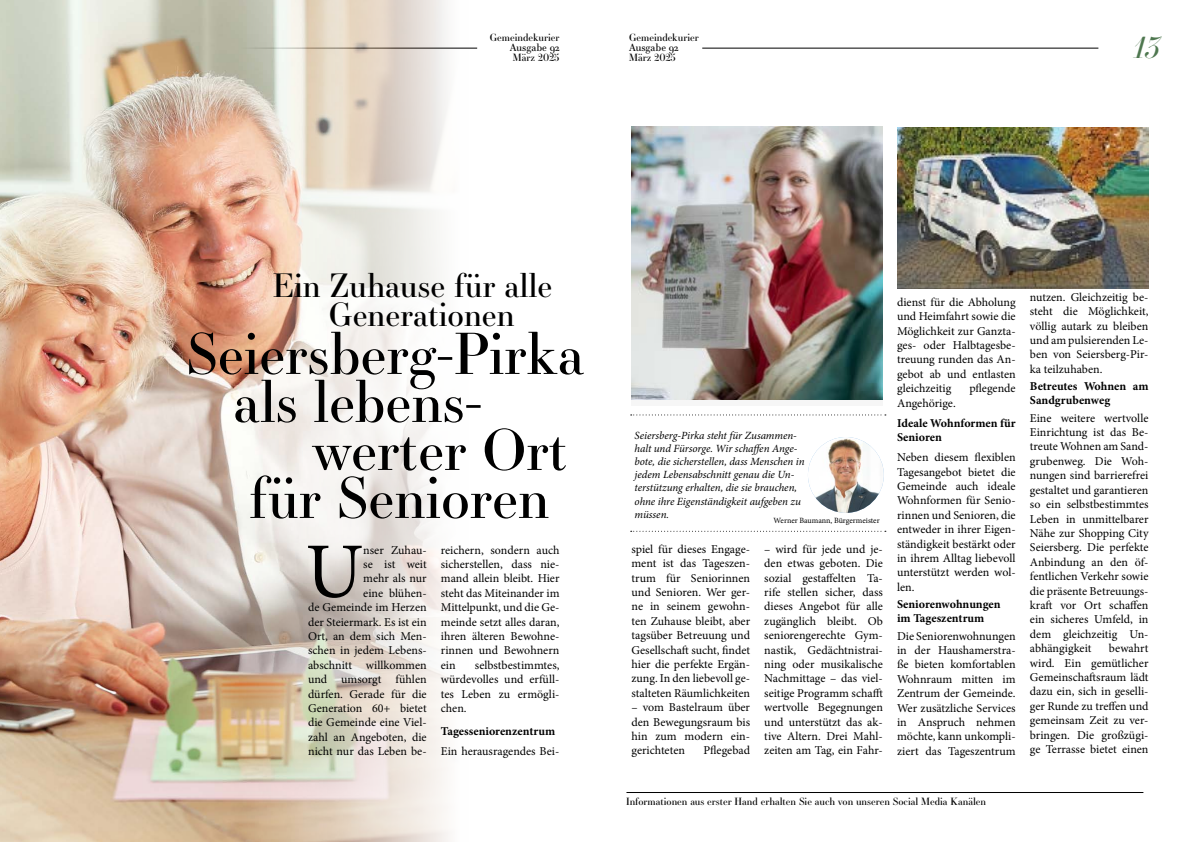
<style>
.page{position:relative;width:1191px;height:842px;background:#fff}
.page>*{position:absolute;margin:0;border:0;box-sizing:border-box;transform-origin:0 0}
.t1{font:78.5px "Minion Pro";color:#000}
.t2{font:56px/48px "Essonnes Display";color:#000}
.t3{font:32px/29px "Essonnes Display";color:#000;text-align:center}
.t4{font:italic 29px "Essonnes Headline";color:#4e774f}
.t5{font:12px/14.4px "Minion Pro";color:#000;text-align:justify}
.t6{font:700 12px/14.4px "Minion Pro";color:#000}
.t7{font:italic 11px/13.2px "Minion Pro";letter-spacing:-.005em;color:#000}
.t8{font:10px "Essonnes Display";color:#000}
.t9{font:10px "Essonnes Text";color:#000}
.t10{font:8px "Minion Pro";letter-spacing:-.005em;color:#000}
</style>
<div class="page">
<hr style="left:702px;top:48px;width:396px;height:1px;background:#000">
<hr style="left:99px;top:48px;width:378px;height:1px;background:#000">
<hr style="left:626px;top:792px;width:517px;height:1px;background:#000">
<img style="left:0;top:0;width:468px;height:842px">
<div style="left:631px;top:126px;width:252px;height:279px;background:linear-gradient(to right,#f6f6f6,#f6f6f6)"></div>
<img style="left:631px;top:126px;width:252px;height:273px">
<img style="left:897px;top:128px;width:251px;height:160px">
<svg style="left:630px;top:414px;width:256px;height:1px"></svg>
<svg style="left:630px;top:531px;width:256px;height:1px"></svg>
<img style="left:808px;top:437px;width:76px;height:76px;border-radius:38px">
<p class="t8" style="left:490px;top:30px;width:71px">Gemeindekurier</p>
<p class="t9" style="left:510px;top:40px;width:51px">Ausgabe 92</p>
<p class="t8" style="left:513px;top:50px;width:48px">März 2025</p>
<p class="t8" style="left:629px;top:30px;width:71px">Gemeindekurier</p>
<p class="t9" style="left:629px;top:40px;width:51px">Ausgabe 92</p>
<p class="t8" style="left:629px;top:50px;width:48px">März 2025</p>
<h3 class="t4" style="left:1134px;top:26px;width:27px">13</h3>
<h3 class="t3" style="left:273px;top:270px;width:281px">Ein Zuhause für alle<br>Generationen</h3>
<h2 class="t2" style="left:233px;top:328px;width:352px;text-indent:-47px">Seiersberg-Pirka als lebens-</h2>
<h2 class="t2" style="left:249px;top:424px;width:320px;text-indent:63px">werter Ort für Senioren</h2>
<p class="t5" style="left:308px;top:542px;width:120px;text-align:right">nser Zuhau-<br>se ist weit<br>mehr als nur<br>eine blühen-<br>de Gemeinde im Herzen der Steiermark. Es ist ein<br>Ort, an dem sich Men&shy;schen in jedem Lebens&shy;abschnitt willkommen und umsorgt fühlen dürfen. Gerade für die<br>Generation 60+ bietet die Gemeinde eine Viel&shy;zahl an Angeboten, die nicht nur das Leben be-</p>
<p class="t5" style="left:441px;top:542px;width:120px">reichern, sondern auch sicherstellen, dass nie&shy;mand allein bleibt. Hier steht das Miteinander im Mittelpunkt, und die Ge&shy;meinde setzt alles daran, ihren älteren Bewohne&shy;rinnen und Bewohnern ein</p>
<h1 class="t1" style="left:305px;top:519px;width:59px">U</h1>
<p class="t5" style="left:441px;top:658px;width:120px;text-indent:34px">selbstbestimmtes, würdevolles und erfüll&shy;tes Leben zu ermögli&shy;chen.</p>
<p class="t6" style="left:441px;top:724px;width:116px">Tagesseniorenzentrum</p>
<p class="t5" style="left:441px;top:744px;width:120px">Ein herausragendes Bei-</p>
<p class="t7" style="left:634px;top:428px;width:171px">Seiersberg-Pirka steht für Zusammen&shy;halt und Fürsorge. Wir schaffen Ange&shy;bote, die sicherstellen, dass Menschen in jedem Lebensabschnitt genau die Un&shy;terstützung erhalten, die sie brauchen, ohne ihre Eigenständigkeit aufgeben zu müssen.</p>
<p class="t10" style="left:773px;top:515px;width:107px">Werner Baumann, Bürgermeister</p>
<p class="t5" style="left:631px;top:542px;width:120px">spiel für dieses Engage&shy;ment ist das Tageszen&shy;trum für Seniorinnen und Senioren. Wer ger&shy;ne in seinem gewohn&shy;ten Zuhause bleibt, aber tagsüber Betreuung und Gesellschaft sucht, findet hier die perfekte Ergän&shy;zung. In den liebevoll ge&shy;stalteten Räumlichkeiten</p>
<p class="t5" style="left:631px;top:700px;width:120px">– vom Bastelraum über den Bewegungsraum bis hin zum modern ein&shy;gerichteten</p>
<p class="t5" style="left:703px;top:743px;width:48px">Pflegebad</p>
<p class="t5" style="left:764px;top:542px;width:120px">– wird für jede und je&shy;den etwas geboten. Die sozial gestaffelten Ta&shy;rife stellen sicher, dass dieses Angebot für alle zugänglich bleibt. Ob seniorengerechte Gym&shy;nastik, Gedächtnistrai&shy;ning oder musikalische Nachmittage – das viel&shy;seitige Programm schafft wertvolle Begegnungen und unterstützt das ak&shy;tive Altern. Drei Mahl&shy;zeiten am Tag, ein Fahr-</p>
<p class="t5" style="left:897px;top:295px;width:120px">dienst für die Abholung und Heimfahrt sowie die Möglichkeit zur Ganzta&shy;ges- oder Halbtagesbe&shy;treuung runden das An&shy;gebot ab und entlasten gleichzeitig</p>
<p class="t5" style="left:969px;top:381px;width:48px">pflegende</p>
<p class="t5" style="left:897px;top:396px;width:60px">Angehörige.</p>
<p class="t6" style="left:897px;top:415px;width:120px">Ideale Wohnformen für<br>Senioren</p>
<p class="t5" style="left:897px;top:450px;width:120px">Neben diesem flexiblen Tagesangebot bietet die Gemeinde auch ideale Wohnformen für Senio&shy;rinnen und Senioren, die entweder in ihrer Eigen&shy;ständigkeit bestärkt oder in ihrem Alltag liebevoll unterstützt werden wol&shy;len.</p>
<p class="t6" style="left:897px;top:597px;width:105px">Seniorenwohnungen im Tageszentrum</p>
<p class="t5" style="left:897px;top:629px;width:120px">Die Seniorenwohnungen in der Haushamerstra&shy;ße bieten komfortablen Wohnraum mitten im Zentrum der Gemeinde.<br>Wer zusätzliche Services in Anspruch nehmen möchte, kann unkompli&shy;ziert das Tageszentrum</p>
<p class="t5" style="left:1030px;top:290px;width:120px">nutzen. Gleichzeitig be&shy;steht die Möglichkeit, völlig autark zu bleiben und am pulsierenden Le&shy;ben von Seiersberg-Pir&shy;ka teilzuhaben.</p>
<p class="t6" style="left:1030px;top:379px;width:120px">Betreutes Wohnen am<br>Sandgrubenweg</p>
<p class="t5" style="left:1030px;top:411px;width:120px">Eine weitere wertvolle Einrichtung ist das Be&shy;treute Wohnen am Sand&shy;grubenweg. Die Woh&shy;nungen sind barrierefrei gestaltet und garantieren so ein selbstbestimmtes Leben in unmittelbarer Nähe zur Shopping City Seiersberg. Die perfekte Anbindung an den öf&shy;fentlichen Verkehr sowie die präsente Betreuungs&shy;kraft vor Ort schaffen ein sicheres Umfeld, in dem gleichzeitig Un&shy;abhängigkeit</p>
<p class="t5" style="left:1030px;top:641px;width:120px;text-indent:79px">bewahrt wird. Ein gemütlicher Gemeinschaftsraum lädt dazu ein, sich in geselli&shy;ger Runde zu treffen und gemeinsam Zeit zu ver&shy;bringen. Die großzügi&shy;ge Terrasse bietet einen</p>
<p class="t8" style="left:626px;top:794px;width:361px">Informationen aus erster Hand erhalten Sie auch von unseren Social Media Kanälen</p>
</div>
